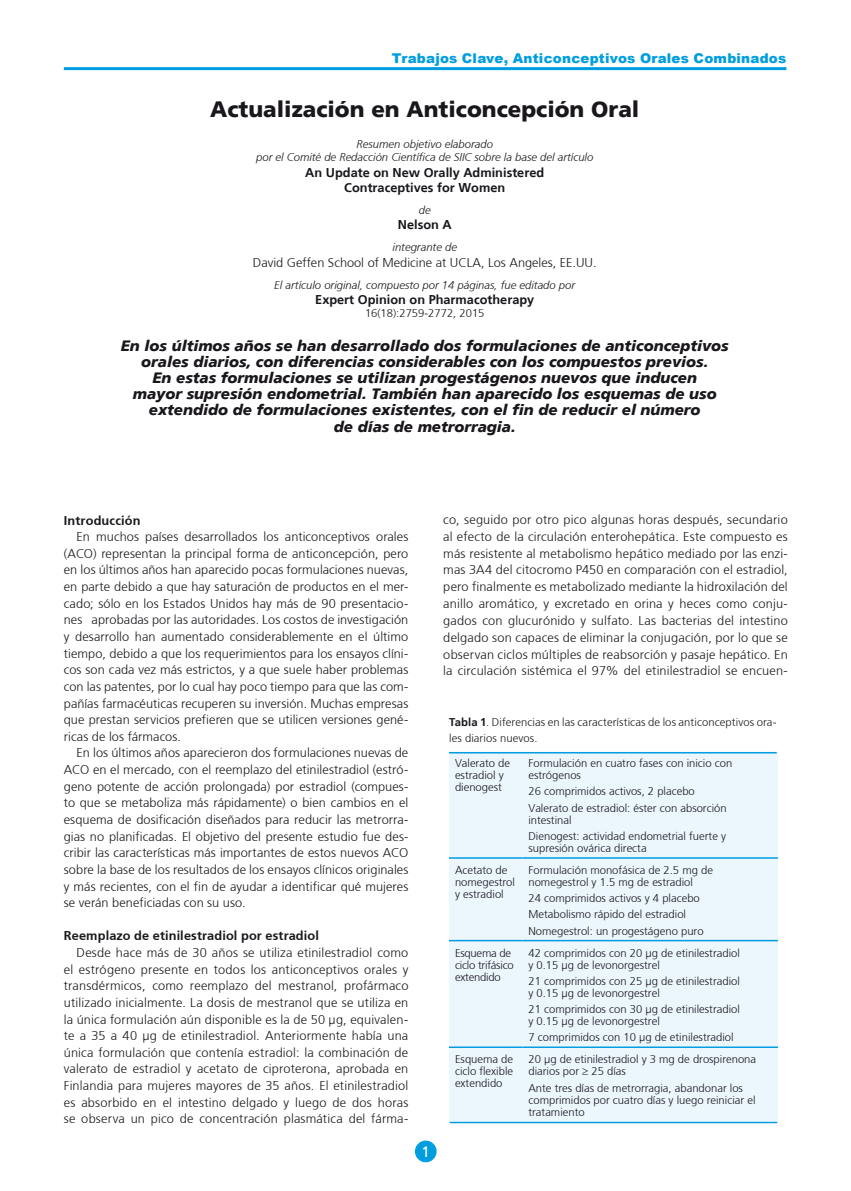
<style>
.page{position:relative;width:851px;height:1191px;background:#fff}
.page>*{position:absolute;margin:0;border:0;box-sizing:border-box;transform-origin:0 0}
.t1{font:900 22.2px "Frutiger";color:#1a171c}
.t2{font:italic 900 15px/16.2px "Frutiger";color:#1a171c;text-align:center}
.t3{font:15px "Frutiger";color:#fff}
.t4{font:900 13.5px "Arial";letter-spacing:.015em;color:#009ee0}
.t5{font:300 12.75px/16.6px "Frutiger";letter-spacing:.005em;color:#1a171c;text-align:justify}
.t6{font:700 12.75px/15.3px "Frutiger";color:#1a171c;text-align:center}
.t7{font:700 12.75px "Frutiger";letter-spacing:.01em;color:#1a171c}
.t8{font:300 11.25px/12px "Frutiger";color:#1a171c}
.t9{font:italic 300 11.25px/13.5px "Frutiger";color:#1a171c;text-align:center}
.t10{font:300 11.25px/12px "Frutiger";letter-spacing:-.02em;color:#1a171c}
.s1{font-weight:700}
</style>
<div class="page">
<hr style="left:64px;top:67px;width:722px;height:3px;background:#009ee0">
<div style="left:415px;top:1141px;width:21px;height:20px;background:#009ee0;border-radius:50%"></div>
<div style="left:415px;top:1140px;width:21px;height:22px;border:2px solid #009ee0;border-radius:50%"></div>
<div style="left:449px;top:751px;width:328px;height:370px;background:#ebf7fc"></div>
<hr style="left:449px;top:857px;width:73px;height:1px;background:#009ee0">
<hr style="left:522px;top:857px;width:255px;height:1px;background:#009ee0">
<hr style="left:449px;top:940px;width:73px;height:1px;background:#009ee0">
<hr style="left:522px;top:940px;width:255px;height:1px;background:#009ee0">
<hr style="left:449px;top:1046px;width:73px;height:2px;background:#009ee0">
<hr style="left:522px;top:1046px;width:255px;height:2px;background:#009ee0">
<hr style="left:449px;top:752px;width:327px;height:1px;background:#009ee0">
<hr style="left:449px;top:1121px;width:328px;height:2px;background:#009ee0">
<p class="t4" style="left:391px;top:48px;width:396px">Trabajos Clave, Anticonceptivos Orales Combinados</p>
<h1 class="t1" style="left:210px;top:96px;width:430px">Actualización en Anticoncepción Oral</h1>
<p class="t9" style="left:256px;top:137px;width:338px">Resumen objetivo elaborado<br>por el Comité de Redacción Científica de SIIC sobre la base del artículo</p>
<p class="t6" style="left:305px;top:164px;width:240px">An Update on New Orally Administered<br>Contraceptives for Women</p>
<p class="t9" style="left:419px;top:203px;width:13px">de</p>
<p class="t6" style="left:398px;top:217px;width:55px">Nelson A</p>
<p class="t9" style="left:392px;top:240px;width:66px">integrante de</p>
<p class="t5" style="left:253px;top:254px;width:345px">David Geffen School of Medicine at UCLA, Los Angeles, EE.UU.</p>
<p class="t9" style="left:274px;top:278px;width:302px">El artículo original, compuesto por 14 páginas, fue editado por</p>
<p class="t6" style="left:315px;top:292px;width:220px">Expert Opinion on Pharmacotherapy</p>
<p class="t8" style="left:365px;top:307px;width:121px">16(18):2759-2772, 2015</p>
<p class="t2" style="left:121px;top:337px;width:609px">En los últimos años se han desarrollado dos formulaciones de anticonceptivos orales diarios, con diferencias considerables con los compuestos previos.<br>En estas formulaciones se utilizan progestágenos nuevos que inducen<br>mayor supresión endometrial. También han aparecido los esquemas de uso extendido de formulaciones existentes, con el fin de reducir el número<br>de días de metrorragia.</p>
<p class="t7" style="left:64px;top:512px;width:78px">Introducción</p>
<p class="t5" style="left:64px;top:528px;width:346px;text-indent:13px">En muchos países desarrollados los anticonceptivos orales (ACO) representan la principal forma de anticoncepción, pero en los últimos años han aparecido pocas formulaciones nuevas, en parte debido a que hay saturación de productos en el mer&shy;cado; sólo en los Estados Unidos hay más de 90 presentacio&shy;nes aprobadas por las autoridades. Los costos de investigación y desarrollo han aumentado considerablemente en el último tiempo, debido a que los requerimientos para los ensayos clíni&shy;cos son cada vez más estrictos, y a que suele haber problemas con las patentes, por lo cual hay poco tiempo para que las com&shy;pañías farmacéuticas recuperen su inversión. Muchas empresas que prestan servicios prefieren que se utilicen versiones gené&shy;ricas de los fármacos.</p>
<p class="t5" style="left:64px;top:744px;width:346px;text-indent:13px">En los últimos años aparecieron dos formulaciones nuevas de ACO en el mercado, con el reemplazo del etinilestradiol (estró&shy;geno potente de acción prolongada) por estradiol (compues&shy;to que se metaboliza más rápidamente) o bien cambios en el esquema de dosificación diseñados para reducir las metrorra&shy;gias no planificadas. El objetivo del presente estudio fue des&shy;cribir las características más importantes de estos nuevos ACO sobre la base de los resultados de los ensayos clínicos originales y más recientes, con el fin de ayudar a identificar qué mujeres se verán beneficiadas con su uso.</p>
<p class="t7" style="left:64px;top:928px;width:256px">Reemplazo de etinilestradiol por estradiol</p>
<p class="t5" style="left:64px;top:944px;width:346px;text-indent:13px">Desde hace más de 30 años se utiliza etinilestradiol como el estrógeno presente en todos los anticonceptivos orales y transdérmicos, como reemplazo del mestranol, profármaco utilizado inicialmente. La dosis de mestranol que se utiliza en la única formulación aún disponible es la de 50 µg, equivalen&shy;te a 35 a 40 µg de etinilestradiol. Anteriormente había una única formulación que contenía estradiol: la combinación de valerato de estradiol y acetato de ciproterona, aprobada en Finlandia para mujeres mayores de 35 años. El etinilestradiol es absorbido en el intestino delgado y luego de dos horas se observa un pico de concentración plasmática del fárma-</p>
<p class="t3" style="left:421px;top:1142px;width:10px">1</p>
<p class="t5" style="left:443px;top:511px;width:346px">co, seguido por otro pico algunas horas después, secundario al efecto de la circulación enterohepática. Este compuesto es más resistente al metabolismo hepático mediado por las enzi&shy;mas 3A4 del citocromo P450 en comparación con el estradiol, pero finalmente es metabolizado mediante la hidroxilación del anillo aromático, y excretado en orina y heces como conju&shy;gados con glucurónido y sulfato. Las bacterias del intestino delgado son capaces de eliminar la conjugación, por lo que se observan ciclos múltiples de reabsorción y pasaje hepático. En la circulación sistémica el 97% del etinilestradiol se encuen-</p>
<p class="t8" style="left:449px;top:713px;width:329px;line-height:16.5px"><span class="s1">Tabla 1</span>. Diferencias en las características de los anticonceptivos ora&shy;les diarios nuevos.</p>
<p class="t8" style="left:455px;top:757px;width:57px">Valerato de estradiol y dienogest</p>
<p class="t8" style="left:528px;top:757px;width:205px">Formulación en cuatro fases con inicio con estrógenos</p>
<p class="t8" style="left:528px;top:783px;width:200px;line-height:16.2px">26 comprimidos activos, 2 placebo<br>Valerato de estradiol: éster con absorción</p>
<p class="t8" style="left:528px;top:811px;width:199px;line-height:16.2px">intestinal<br>Dienogest: actividad endometrial fuerte y</p>
<p class="t8" style="left:528px;top:842px;width:120px">supresión ovárica directa</p>
<p class="t8" style="left:455px;top:864px;width:62px">Acetato de nomegestrol y estradiol</p>
<p class="t8" style="left:528px;top:864px;width:186px">Formulación monofásica de 2.5 mg de nomegestrol y 1.5 mg de estradiol</p>
<p class="t8" style="left:528px;top:890px;width:177px;line-height:16.2px">24 comprimidos activos y 4 placebo<br>Metabolismo rápido del estradiol<br>Nomegestrol: un progestágeno puro</p>
<p class="t10" style="left:455px;top:946px;width:60px">Esquema de ciclo trifásico extendido</p>
<p class="t8" style="left:528px;top:946px;width:213px">42 comprimidos con 20 µg de etinilestradiol y 0.15 µg de levonorgestrel</p>
<p class="t8" style="left:528px;top:975px;width:213px">21 comprimidos con 25 µg de etinilestradiol y 0.15 µg de levonorgestrel</p>
<p class="t8" style="left:528px;top:1003px;width:213px">21 comprimidos con 30 µg de etinilestradiol y 0.15 µg de levonorgestrel</p>
<p class="t8" style="left:528px;top:1031px;width:207px">7 comprimidos con 10 µg de etinilestradiol</p>
<p class="t8" style="left:455px;top:1053px;width:60px;text-align:justify">Esquema de ciclo flexible extendido</p>
<p class="t8" style="left:528px;top:1053px;width:229px">20 µg de etinilestradiol y 3 mg de drospirenona diarios por ≥ 25 días</p>
<p class="t8" style="left:528px;top:1081px;width:228px">Ante tres días de metrorragia, abandonar los comprimidos por cuatro días y luego reiniciar el tratamiento</p>
</div>
